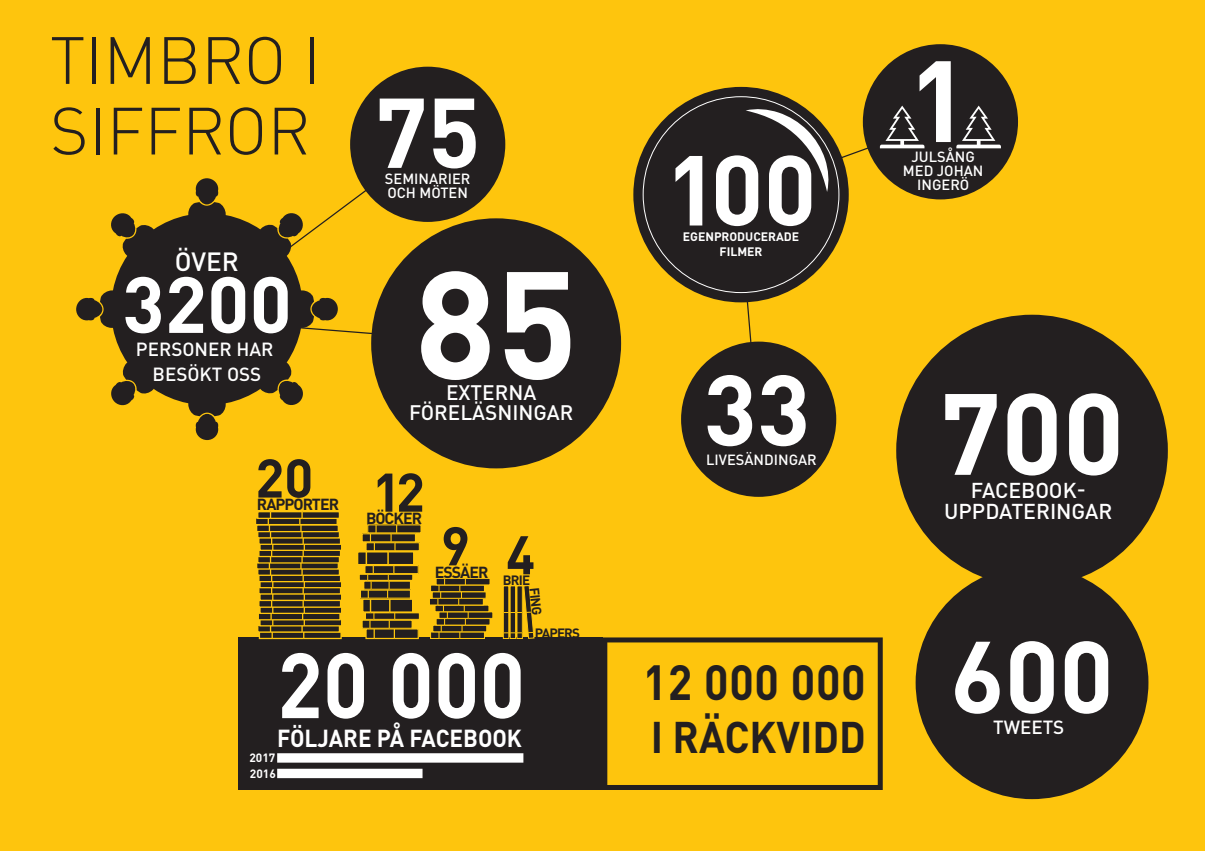
<style>
.page{position:relative;width:1205px;height:851px;background:#fff}
.page>*{position:absolute;margin:0;border:0;box-sizing:border-box;transform-origin:0 0}
.t1{font:700 150.25px "DIN Pro";color:#fff}
.t2{font:700 113.5px "DIN Pro";color:#fff}
.t3{font:700 100.25px "DIN Pro";color:#fff}
.t4{font:700 98.5px "DIN Pro";color:#fff}
.t5{font:700 97.62px "DIN Pro";color:#fff}
.t6{font:700 90.75px "DIN Pro";color:#fff;scale:.93 1}
.t7{font:700 78.12px "DIN Pro";color:#fff}
.t8{font:300 65.62px/70.5px "DINOT";color:#231f20}
.t9{font:700 53.5px "DIN Pro";color:#231f20}
.t10{font:700 48.75px "DIN Pro";letter-spacing:.015em;color:#231f20;scale:.93 1}
.t11{font:700 43.75px "DIN Pro";color:#231f20;scale:.93 1}
.t12{font:500 26px "DIN Pro";color:#fff}
.t13{font:700 24.38px "DIN Pro";color:#fff;scale:.93 1}
.t14{font:500 21.25px/20.6px "DIN Pro";color:#fff;text-align:center}
.t15{font:500 20.75px/20.1px "DIN Pro";color:#fff;text-align:center}
.t16{font:500 18.75px/25.1px "DIN Pro";color:#fff;text-align:center}
.t17{font:700 15.88px "DIN Pro";letter-spacing:-.06em;color:#231f20}
.t18{font:500 14.62px/14.1px "DIN Pro";color:#fff}
.t19{font:700 13.38px "DIN Pro";letter-spacing:-.06em;color:#231f20}
.t20{font:700 12.12px/15px "DIN Pro";color:#fff;text-align:center}
.t21{font:700 11.88px "DIN Pro";color:#fff}
</style>
<div class="page">
<div style="left:0;top:0;width:1205px;height:850px;background:#fec50d"></div>
<div style="left:238px;top:637px;width:364px;height:152px;background:#231f20"></div>
<svg style="left:602px;top:637px;width:281px;height:152px"></svg>
<div style="left:371px;top:218px;width:250px;height:250px;background:#231f20;border-radius:50%"></div>
<div style="left:350px;top:67px;width:155px;height:155px;background:#231f20;border-radius:50%"></div>
<div style="left:896px;top:314px;width:272px;height:272px;background:#231f20;border-radius:50%"></div>
<div style="left:915px;top:566px;width:233px;height:233px;background:#231f20;border-radius:50%"></div>
<div style="left:111px;top:213px;width:192px;height:192px;background:#231f20;border-radius:50%"></div>
<svg style="left:188px;top:403px;width:38px;height:37px"></svg>
<svg style="left:76px;top:290px;width:37px;height:38px"></svg>
<svg style="left:188px;top:98px;width:309px;height:246px"></svg>
<svg style="left:260px;top:362px;width:43px;height:43px"></svg>
<svg style="left:111px;top:362px;width:43px;height:44px"></svg>
<svg style="left:111px;top:213px;width:43px;height:43px"></svg>
<div style="left:366px;top:628px;width:52px;height:10px;background:#231f20"></div>
<div style="left:365px;top:628px;width:54px;height:11px;border:1px solid #fec60d"></div>
<div style="left:362px;top:620px;width:50px;height:8px;background:#231f20"></div>
<div style="left:362px;top:619px;width:51px;height:9px;border:1px solid #fec60d"></div>
<div style="left:365px;top:612px;width:54px;height:7px;background:#231f20"></div>
<div style="left:365px;top:612px;width:55px;height:7px;border:1px solid #fec60d"></div>
<div style="left:430px;top:631px;width:54px;height:7px;background:#231f20"></div>
<div style="left:430px;top:631px;width:55px;height:8px;border:1px solid #fec60d"></div>
<div style="left:259px;top:631px;width:82px;height:7px;background:#231f20"></div>
<div style="left:259px;top:631px;width:83px;height:8px;border:1px solid #fec60d"></div>
<svg style="left:503px;top:585px;width:32px;height:54px"></svg>
<svg style="left:259px;top:626px;width:79px;height:4px"></svg>
<svg style="left:261px;top:620px;width:79px;height:4px"></svg>
<div style="left:259px;top:618px;width:83px;height:8px;border:1px solid #fec60d"></div>
<div style="left:258px;top:613px;width:82px;height:6px;background:#231f20"></div>
<div style="left:258px;top:612px;width:83px;height:8px;border:1px solid #fec60d"></div>
<div style="left:260px;top:606px;width:82px;height:7px;background:#231f20"></div>
<div style="left:259px;top:606px;width:83px;height:8px;border:1px solid #fec60d"></div>
<svg style="left:260px;top:601px;width:79px;height:4px"></svg>
<div style="left:260px;top:593px;width:82px;height:7px;background:#231f20"></div>
<div style="left:259px;top:593px;width:83px;height:8px;border:1px solid #fec60d"></div>
<svg style="left:260px;top:588px;width:79px;height:4px"></svg>
<div style="left:258px;top:586px;width:83px;height:8px;border:1px solid #fec60d"></div>
<svg style="left:261px;top:582px;width:79px;height:4px"></svg>
<div style="left:259px;top:580px;width:83px;height:8px;border:1px solid #fec60d"></div>
<div style="left:259px;top:575px;width:81px;height:6px;background:#231f20"></div>
<div style="left:258px;top:574px;width:83px;height:8px;border:1px solid #fec60d"></div>
<svg style="left:259px;top:569px;width:79px;height:4px"></svg>
<svg style="left:258px;top:563px;width:79px;height:4px"></svg>
<svg style="left:259px;top:557px;width:79px;height:4px"></svg>
<div style="left:259px;top:549px;width:81px;height:7px;background:#231f20"></div>
<div style="left:258px;top:549px;width:83px;height:8px;border:1px solid #fec60d"></div>
<div style="left:260px;top:543px;width:82px;height:7px;background:#231f20"></div>
<div style="left:259px;top:543px;width:83px;height:8px;border:1px solid #fec60d"></div>
<div style="left:259px;top:537px;width:81px;height:7px;background:#231f20"></div>
<div style="left:258px;top:537px;width:83px;height:8px;border:1px solid #fec60d"></div>
<svg style="left:259px;top:532px;width:79px;height:4px"></svg>
<div style="left:257px;top:530px;width:83px;height:8px;border:1px solid #fec60d"></div>
<div style="left:257px;top:525px;width:81px;height:6px;background:#231f20"></div>
<div style="left:256px;top:524px;width:83px;height:8px;border:1px solid #fec60d"></div>
<div style="left:255px;top:518px;width:82px;height:6px;background:#231f20"></div>
<div style="left:255px;top:517px;width:83px;height:8px;border:1px solid #fec60d"></div>
<div style="left:258px;top:511px;width:81px;height:7px;background:#231f20"></div>
<div style="left:257px;top:511px;width:83px;height:8px;border:1px solid #fec60d"></div>
<svg style="left:299px;top:511px;width:6px;height:127px"></svg>
<svg style="left:268px;top:511px;width:5px;height:127px"></svg>
<div style="left:433px;top:625px;width:54px;height:6px;background:#231f20"></div>
<div style="left:432px;top:624px;width:55px;height:8px;border:1px solid #fec60d"></div>
<div style="left:436px;top:618px;width:54px;height:7px;background:#231f20"></div>
<div style="left:436px;top:618px;width:54px;height:7px;border:1px solid #fec60d"></div>
<svg style="left:439px;top:611px;width:54px;height:7px"></svg>
<div style="left:435px;top:605px;width:54px;height:6px;background:#231f20"></div>
<div style="left:434px;top:604px;width:55px;height:8px;border:1px solid #fec60d"></div>
<div style="left:429px;top:598px;width:54px;height:7px;background:#231f20"></div>
<div style="left:429px;top:598px;width:55px;height:7px;border:1px solid #fec60d"></div>
<svg style="left:432px;top:591px;width:54px;height:7px"></svg>
<div style="left:430px;top:585px;width:54px;height:6px;background:#231f20"></div>
<div style="left:430px;top:584px;width:55px;height:8px;border:1px solid #fec60d"></div>
<div style="left:436px;top:578px;width:54px;height:7px;background:#231f20"></div>
<div style="left:436px;top:577px;width:54px;height:8px;border:1px solid #fec60d"></div>
<svg style="left:458px;top:578px;width:11px;height:60px"></svg>
<svg style="left:437px;top:578px;width:11px;height:60px"></svg>
<div style="left:363px;top:599px;width:50px;height:13px;background:#231f20"></div>
<div style="left:362px;top:598px;width:51px;height:14px;border:1px solid #fec60d"></div>
<div style="left:360px;top:590px;width:50px;height:8px;background:#231f20"></div>
<div style="left:360px;top:589px;width:51px;height:9px;border:1px solid #fec60d"></div>
<div style="left:364px;top:581px;width:46px;height:8px;background:#231f20"></div>
<div style="left:363px;top:580px;width:48px;height:9px;border:1px solid #fec60d"></div>
<div style="left:359px;top:574px;width:54px;height:6px;background:#231f20"></div>
<div style="left:359px;top:573px;width:54px;height:7px;border:1px solid #fec60d"></div>
<div style="left:365px;top:565px;width:53px;height:8px;background:#231f20"></div>
<div style="left:364px;top:565px;width:55px;height:9px;border:1px solid #fec60d"></div>
<div style="left:357px;top:551px;width:57px;height:13px;background:#231f20"></div>
<div style="left:357px;top:551px;width:57px;height:14px;border:1px solid #fec60d"></div>
<div style="left:366px;top:542px;width:53px;height:8px;background:#231f20"></div>
<div style="left:365px;top:542px;width:55px;height:9px;border:1px solid #fec60d"></div>
<div style="left:362px;top:533px;width:53px;height:8px;background:#231f20"></div>
<div style="left:361px;top:533px;width:55px;height:9px;border:1px solid #fec60d"></div>
<svg style="left:368px;top:524px;width:53px;height:9px"></svg>
<svg style="left:387px;top:524px;width:10px;height:114px"></svg>
<svg style="left:366px;top:524px;width:11px;height:114px"></svg>
<div style="left:633px;top:87px;width:216px;height:215px;background:#231f20;border-radius:50%"></div>
<div style="left:277px;top:753px;width:246px;height:9px;background:#fff"></div>
<div style="left:277px;top:768px;width:145px;height:10px;background:#fff"></div>
<div style="left:863px;top:44px;width:155px;height:155px;background:#231f20;border-radius:50%"></div>
<svg style="left:956px;top:106px;width:45px;height:42px"></svg>
<svg style="left:737px;top:106px;width:205px;height:309px"></svg>
<div style="left:681px;top:341px;width:155px;height:156px;background:#231f20;border-radius:50%"></div>
<p class="t8" style="left:50px;top:24px;width:273px">TIMBRO I<br>SIFFROR</p>
<p class="t12" style="left:175px;top:241px;width:65px">ÖVER</p>
<p class="t7" style="left:122px;top:239px;width:171px">3200</p>
<p class="t16" style="left:136px;top:334px;width:139px">PERSONER HAR<br>BESÖKT OSS</p>
<p class="t9" style="left:255px;top:433px;width:60px">20</p>
<p class="t17" style="left:257px;top:491px;width:84px">RAPPORTER</p>
<p class="t18" style="left:385px;top:169px;width:87px">SEMINARIER<br>OCH MÖTEN</p>
<p class="t5" style="left:665px;top:109px;width:153px">100</p>
<p class="t20" style="left:683px;top:228px;width:118px">EGENPRODUCERADE<br>FILMER</p>
<p class="t2" style="left:908px;top:6px;width:63px">1</p>
<p class="t18" style="left:903px;top:147px;width:82px;text-align:center">JULSÅNG<br>MED JOHAN<br>INGERÖ</p>
<p class="t1" style="left:414px;top:199px;width:165px">85</p>
<p class="t15" style="left:409px;top:380px;width:166px">EXTERNA<br>FÖRELÄSNINGAR</p>
<p class="t2" style="left:939px;top:339px;width:186px">700</p>
<p class="t14" style="left:944px;top:477px;width:170px">FACEBOOK-<br>UPPDATERINGAR</p>
<p class="t4" style="left:703px;top:328px;width:108px">33</p>
<p class="t18" style="left:706px;top:451px;width:112px">LIVESÄNDINGAR</p>
<p class="t9" style="left:372px;top:447px;width:54px">12</p>
<p class="t17" style="left:366px;top:505px;width:58px">BÖCKER</p>
<p class="t9" style="left:441px;top:501px;width:31px">9</p>
<p class="t17" style="left:435px;top:558px;width:55px">ESSÄER</p>
<p class="t9" style="left:506px;top:510px;width:31px">4</p>
<p class="t19" style="left:503px;top:569px;width:29px">BRIE</p>
<p class="t19" style="left:545px;top:586px;width:29px;rotate:84deg">FING</p>
<p class="t19" style="left:535px;top:621px;width:47px">PAPERS</p>
<p class="t6" style="left:277px;top:609px;width:268px">20 000</p>
<p class="t13" style="left:277px;top:718px;width:265px">FÖLJARE PÅ FACEBOOK</p>
<p class="t21" style="left:249px;top:747px;width:27px">2017</p>
<p class="t21" style="left:250px;top:763px;width:27px">2016</p>
<p class="t10" style="left:643px;top:642px;width:241px">12 000 000</p>
<p class="t11" style="left:651px;top:700px;width:233px">I RÄCKVIDD</p>
<p class="t3" style="left:950px;top:593px;width:165px">600</p>
<p class="t16" style="left:993px;top:712px;width:73px">TWEETS</p>
</div>
